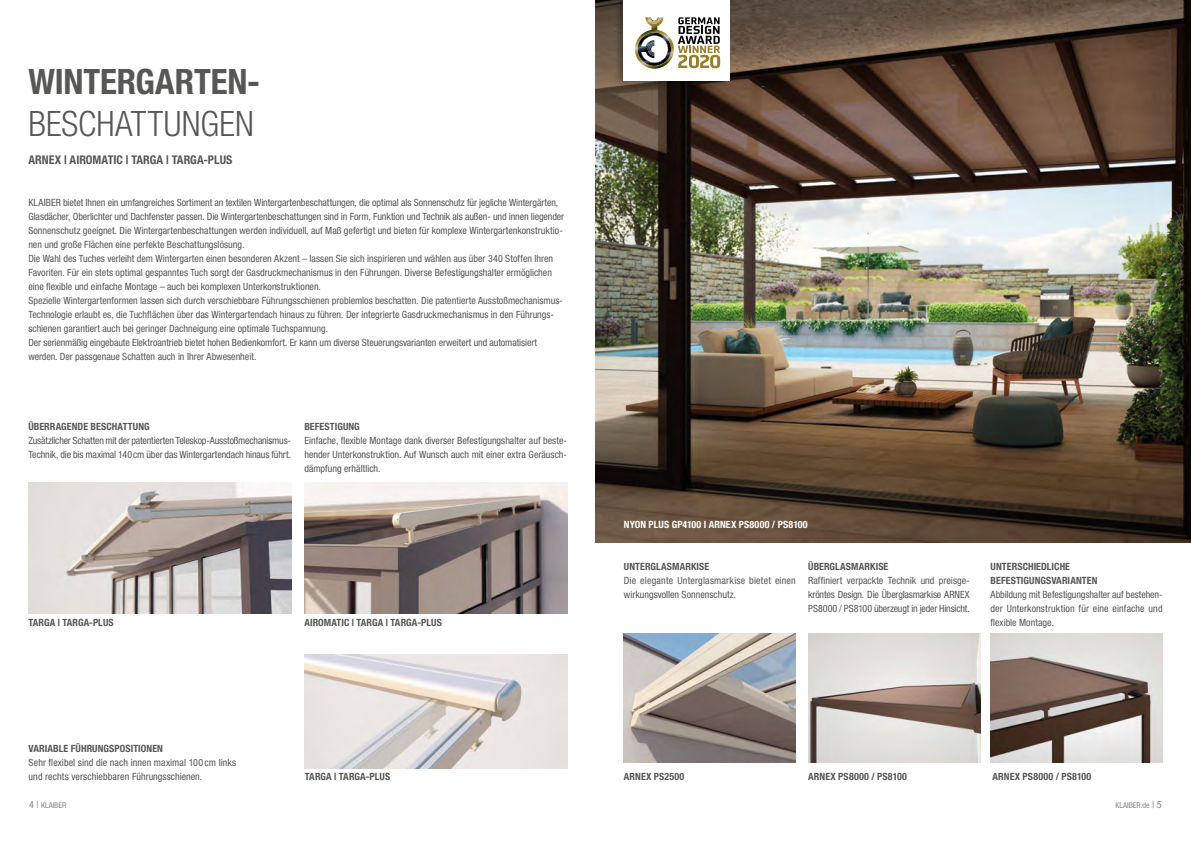
<style>
.page{position:relative;width:1191px;height:842px;background:#fff}
.page>*{position:absolute;margin:0;border:0;box-sizing:border-box;transform-origin:0 0}
.t1{font:700 condensed 35px "Helvetica Neue LT Std";letter-spacing:-.005em;color:#575756}
.t2{font:300 condensed 35px "Helvetica Neue LT Std";letter-spacing:.005em;color:#575756}
.t3{font:700 condensed 12px "Helvetica Neue LT Std";color:#575756}
.t4{font:condensed 10px/14px "Helvetica Neue LT Std";color:#575756}
.t5{font:700 condensed 10px/14px "Helvetica Neue LT Std";letter-spacing:.01em;color:#575756}
.t6{font:700 condensed 10px "Helvetica Neue LT Std";letter-spacing:.01em;color:#fff}
.t7{font:condensed 8px "Helvetica Neue LT Std";color:#878787}
.s1{font-size:10px}
</style>
<div class="page">
<img style="left:304px;top:482px;width:263px;height:132px">
<img style="left:28px;top:482px;width:263px;height:132px">
<img style="left:305px;top:654px;width:262px;height:114px">
<img style="left:595px;top:0;width:596px;height:542px">
<img style="left:990px;top:634px;width:172px;height:129px">
<img style="left:624px;top:634px;width:172px;height:129px">
<img style="left:808px;top:634px;width:172px;height:129px">
<div style="left:614px;top:0;width:116px;height:87px;background:#000;opacity:.29"></div>
<div style="left:624px;top:0;width:106px;height:81px;background:#fff"></div>
<img style="left:635px;top:17px;width:39px;height:52px">
<img style="left:637px;top:32px;width:34px;height:34px">
<svg style="left:648px;top:17px;width:13px;height:7px"></svg>
<img style="left:641px;top:35px;width:27px;height:28px">
<svg style="left:678px;top:17px;width:42px;height:51px"></svg>
<h1 class="t1" style="left:28px;top:60px;width:233px">WINTERGARTEN-</h1>
<h1 class="t2" style="left:28px;top:104px;width:227px">BESCHATTUNGEN</h1>
<p class="t3" style="left:28px;top:152px;width:206px">ARNEX | AIROMATIC | TARGA | TARGA-PLUS</p>
<p class="t4" style="left:28px;top:195px;width:537px">KLAIBER bietet Ihnen ein umfangreiches Sortiment an textilen Wintergartenbeschattungen, die optimal als Sonnenschutz für jegliche Wintergärten, Glasdächer, Oberlichter und Dachfenster passen. Die Wintergartenbeschattungen sind in Form, Funktion und Technik als außen- und innen liegender Sonnenschutz geeignet. Die Wintergartenbeschattungen werden individuell, auf Maß gefertigt und bieten für komplexe Wintergartenkonstruktio&shy;nen und große Flächen eine perfekte Beschattungslösung.<br>Die Wahl des Tuches verleiht dem Wintergarten einen besonderen Akzent – lassen Sie sich inspirieren und wählen aus über 340 Stoffen Ihren Favoriten. Für ein stets optimal gespanntes Tuch sorgt der Gasdruckmechanismus in den Führungen. Diverse Befestigungshalter ermöglichen eine flexible und einfache Montage – auch bei komplexen Unterkonstruktionen.<br>Spezielle Wintergartenformen lassen sich durch verschiebbare Führungsschienen problemlos beschatten. Die patentierte Ausstoßmechanismus-Technologie erlaubt es, die Tuchflächen über das Wintergartendach hinaus zu führen. Der integrierte Gasdruckmechanismus in den Führungs&shy;schienen garantiert auch bei geringer Dachneigung eine optimale Tuchspannung.<br>Der serienmäßig eingebaute Elektroantrieb bietet hohen Bedienkomfort. Er kann um diverse Steuerungsvarianten erweitert und automatisiert werden. Der passgenaue Schatten auch in Ihrer Abwesenheit.</p>
<p class="t5" style="left:28px;top:419px;width:123px">ÜBERRAGENDE BESCHATTUNG</p>
<p class="t4" style="left:28px;top:433px;width:264px">Zusätzlicher Schatten mit der patentierten Teleskop-Ausstoßmechanismus-<br>Technik, die bis maximal 140cm über das Wintergartendach hinaus führt.</p>
<p class="t5" style="left:304px;top:419px;width:57px">BEFESTIGUNG</p>
<p class="t4" style="left:304px;top:433px;width:264px;text-align:justify">Einfache, flexible Montage dank diverser Befestigungshalter auf beste&shy;hender Unterkonstruktion. Auf Wunsch auch mit einer extra Geräusch&shy;dämpfung erhältlich.</p>
<p class="t5" style="left:28px;top:615px;width:87px">TARGA | TARGA-PLUS</p>
<p class="t5" style="left:304px;top:615px;width:139px">AIROMATIC | TARGA | TARGA-PLUS</p>
<p class="t5" style="left:29px;top:741px;width:136px">VARIABLE FÜHRUNGSPOSITIONEN</p>
<p class="t4" style="left:29px;top:755px;width:209px">Sehr flexibel sind die nach innen maximal 100 cm links und rechts verschiebbaren Führungsschienen.</p>
<p class="t5" style="left:305px;top:769px;width:87px">TARGA | TARGA-PLUS</p>
<p class="t6" style="left:624px;top:518px;width:185px">NYON PLUS GP4100 I ARNEX PS8000 / PS8100</p>
<p class="t5" style="left:624px;top:559px;width:87px">UNTERGLASMARKISE</p>
<p class="t4" style="left:624px;top:573px;width:173px">Die elegante Unterglasmarkise bietet einen wirkungsvollen Sonnenschutz.</p>
<p class="t5" style="left:808px;top:559px;width:82px">ÜBERGLASMARKISE</p>
<p class="t4" style="left:808px;top:573px;width:163px;text-align:justify">Raffiniert verpackte Technik und preisge&shy;kröntes Design. Die Überglasmarkise ARNEX PS8000 / PS8100 überzeugt in jeder Hinsicht.</p>
<p class="t5" style="left:990px;top:559px;width:108px">UNTERSCHIEDLICHE<br>BEFESTIGUNGSVARIANTEN</p>
<p class="t4" style="left:990px;top:587px;width:173px;text-align:justify">Abbildung mit Befestigungshalter auf bestehen&shy;der Unterkonstruktion für eine einfache und flexible Montage.</p>
<p class="t5" style="left:624px;top:769px;width:62px">ARNEX PS2500</p>
<p class="t5" style="left:808px;top:769px;width:100px">ARNEX PS8000 / PS8100</p>
<p class="t5" style="left:992px;top:769px;width:100px">ARNEX PS8000 / PS8100</p>
<p class="t7" style="left:29px;top:801px;width:39px"><span class="s1">4 |</span> KLAIBER</p>
<p class="t7" style="left:1115px;top:801px;width:48px">KLAIBER.de <span class="s1">| 5</span></p>
</div>
